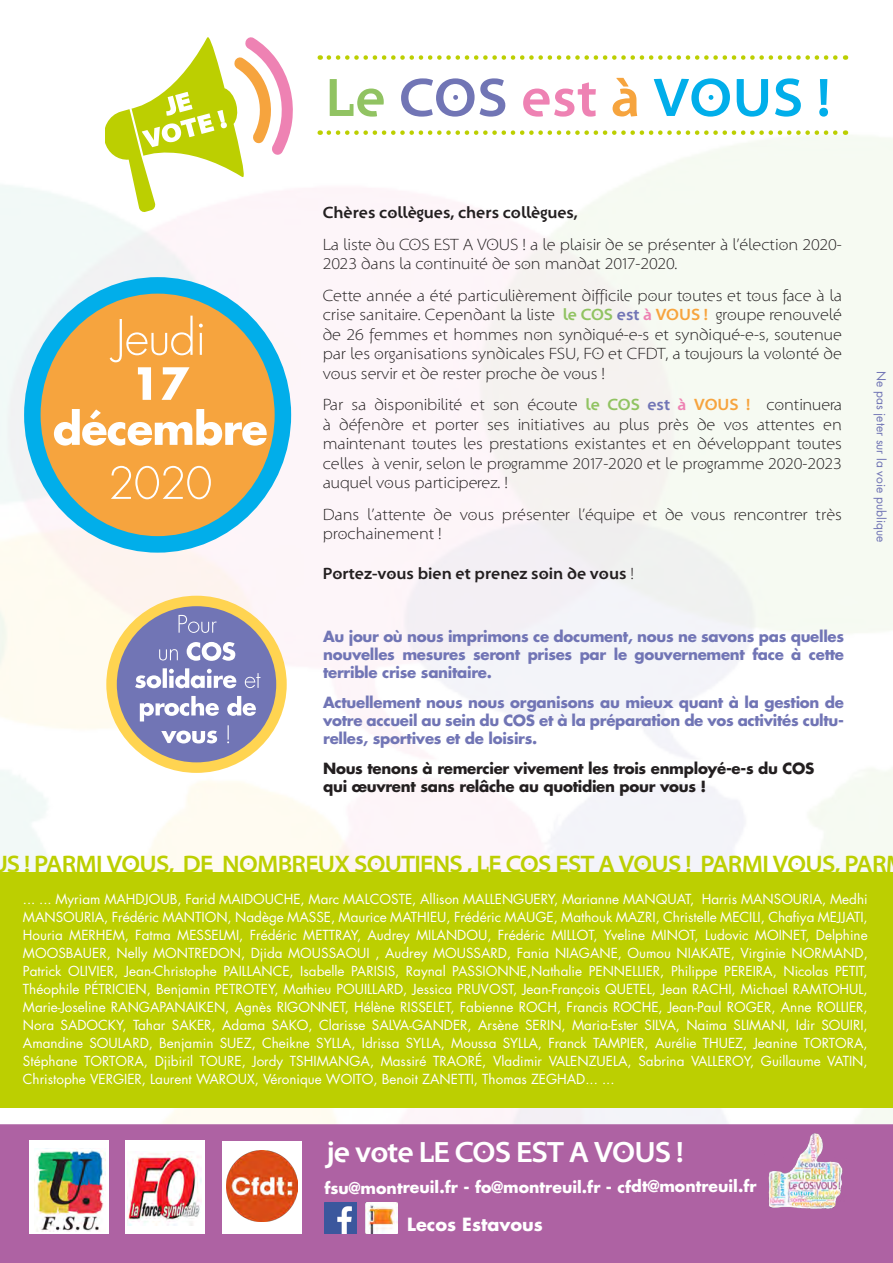
<style>
.page{position:relative;width:893px;height:1263px;background:#fff}
.page>*{position:absolute;margin:0;border:0;box-sizing:border-box;transform-origin:0 0}
.t1{font:700 54.75px "Santana";letter-spacing:.01em;color:#01aeea}
.t2{font:700 29.55px "Santana";letter-spacing:-.03em;color:#fff}
.t3{font:700 24px "Santana";letter-spacing:-.03em;color:#bccf01}
.t4{font:700 17.7px "Futura Std";color:#fff}
.t5{font:16.5px/19.5px "Santana";color:#231f20}
.t6{font:700 16.5px "Santana";color:#231f20}
.t7{font:700 15.75px "Futura Std";letter-spacing:-.005em;color:#fff}
.t8{font:700 15px/18px "Futura Std";letter-spacing:-.02em;color:#7175b5;text-align:justify}
.t9{font:700 15px "Futura Std";letter-spacing:-.02em;color:#231f20}
.t10{font:13.5px/18px "Futura Std";color:#fff;text-align:justify}
.t11{font:12px "Futura Std";color:#7175b5}
.s1{color:#91c362}
.s2{color:#7175b5}
.s3{color:#ee82b3}
.s4{color:#f6a43e}
.s5{font-weight:700;color:#91c362}
.s6{font-weight:700;color:#7175b5}
.s7{font-weight:700;color:#ee82b3}
.s8{font-weight:700;color:#f6a43e}
.s9{font-weight:400}
</style>
<div class="page">
<img style="left:0;top:55px;width:893px;height:1069px">
<div style="left:0;top:1124px;width:893px;height:139px;background:#ae62a3"></div>
<img style="left:324px;top:1202px;width:33px;height:31px">
<img style="left:365px;top:1202px;width:33px;height:31px">
<svg style="left:112px;top:601px;width:169px;height:167px;background:#8783a5"></svg>
<div style="left:106px;top:596px;width:181px;height:177px;border:10px solid #ffd451;border-radius:50%"></div>
<svg style="left:32px;top:285px;width:251px;height:259px;background:#d2a557"></svg>
<div style="left:24px;top:277px;width:267px;height:276px;border:16px solid #01aeea;border-radius:50%"></div>
<svg style="left:329px;top:130px;width:517px;height:5px"></svg>
<svg style="left:329px;top:55px;width:517px;height:5px"></svg>
<svg style="left:111px;top:466px;width:100px;height:33px;background:#f7b563"></svg>
<svg style="left:54px;top:409px;width:213px;height:37px"></svg>
<svg style="left:110px;top:316px;width:93px;height:84px;background:#f7b35f"></svg>
<div style="left:30px;top:1140px;width:79px;height:93px;background:#fff"></div>
<img style="left:36px;top:1148px;width:69px;height:84px">
<div style="left:125px;top:1140px;width:80px;height:93px;background:#fff"></div>
<img style="left:128px;top:1153px;width:74px;height:72px">
<div style="left:223px;top:1141px;width:79px;height:92px;background:#fff"></div>
<img style="left:227px;top:1150px;width:71px;height:71px">
<img style="left:764px;top:1130px;width:83px;height:81px">
<div style="left:0;top:872px;width:893px;height:235px;background:#bccf01"></div>
<svg style="left:140px;top:696px;width:116px;height:47px"></svg>
<svg style="left:135px;top:668px;width:125px;height:20px"></svg>
<svg style="left:159px;top:642px;width:76px;height:19px"></svg>
<svg style="left:179px;top:615px;width:38px;height:18px"></svg>
<svg style="left:105px;top:37px;width:189px;height:176px"></svg>
<p class="t1" style="left:326px;top:65px;width:506px"><span class="s1">Le</span> <span class="s2">COS</span> <span class="s3">est</span> <span class="s4">à</span> VOUS !</p>
<p class="t6" style="left:323px;top:203px;width:257px">Chères collègues, chers collègues,</p>
<p class="t5" style="left:323px;top:236px;width:521px">La liste du COS EST A VOUS ! a le plaisir de se présenter à l’élection 2020-<br>2023 dans la continuité de son mandat 2017-2020.</p>
<p class="t5" style="left:323px;top:287px;width:521px;text-align:justify">Cette année a été particulièrement difficile pour toutes et tous face à la crise sanitaire. Cependant la liste <span class="s5">le COS</span> <span class="s6">est</span> <span class="s7">à</span> <span class="s8">VOUS !</span> groupe renouvelé de 26 femmes et hommes non syndiqué-e-s et syndiqué-e-s, soutenue par les organisations syndicales FSU, FO et CFDT, a toujours la volonté de vous servir et de rester proche de vous !</p>
<p class="t5" style="left:323px;top:396px;width:521px;text-align:justify">Par sa disponibilité et son écoute <span class="s5">le COS</span> <span class="s6">est</span> <span class="s7">à</span> <span class="s8">VOUS !</span> continuera à défendre et porter ses initiatives au plus près de vos attentes en maintenant toutes les prestations existantes et en développant toutes celles à venir, selon le programme 2017-2020 et le programme 2020-2023 auquel vous participerez. !</p>
<p class="t5" style="left:323px;top:506px;width:521px">Dans l’attente de vous présenter l’équipe et de vous rencontrer très prochainement !</p>
<p class="t6" style="left:323px;top:564px;width:313px">Portez-vous bien et prenez soin de vous <span class="s9">!</span></p>
<p class="t8" style="left:323px;top:627px;width:522px">Au jour où nous imprimons ce document, nous ne savons pas quelles nouvelles mesures seront prises par le gouvernement face à cette terrible crise sanitaire.</p>
<p class="t8" style="left:323px;top:693px;width:522px">Actuellement nous nous organisons au mieux quant à la gestion de votre accueil au sein du COS et à la préparation de vos activités cultu&shy;relles, sportives et de loisirs.</p>
<p class="t9" style="left:323px;top:758px;width:493px">Nous tenons à remercier vivement les trois enmployé-e-s du COS</p>
<p class="t9" style="left:323px;top:776px;width:385px">qui œuvrent sans relâche au quotidien pour vous !</p>
<p class="t11" style="left:889px;top:371px;width:172px;rotate:90deg">Ne pas jeter sur la voie publique</p>
<p class="t3" style="left:7px;top:850px;width:881px">S ! PARMI VOUS, DE NOMBREUX SOUTIENS , LE COS EST A VOUS ! PARMI VOUS, PAR</p>
<p class="t10" style="left:23px;top:890px;width:846px">... ... Myriam MAHDJOUB, Farid MAIDOUCHE, Marc MALCOSTE, Allison MALLENGUERY, Marianne MANQUAT, Harris MANSOURIA, Medhi MANSOURIA, Frédéric MANTION, Nadège MASSE, Maurice MATHIEU, Frédéric MAUGE, Mathouk MAZRI, Christelle MECILI, Chafiya MEJJATI, Houria MERHEM, Fatma MESSELMI, Frédéric METTRAY, Audrey MILANDOU, Frédéric MILLOT, Yveline MINOT, Ludovic MOINET, Delphine MOOSBAUER, Nelly MONTREDON, Djida MOUSSAOUI , Audrey MOUSSARD, Fania NIAGANE, Oumou NIAKATE, Virginie NORMAND, Patrick OLIVIER, Jean-Christophe PAILLANCE, Isabelle PARISIS, Raynal PASSIONNE,Nathalie PENNELLIER, Philippe PEREIRA, Nicolas PETIT, Théophile PÉTRICIEN, Benjamin PETROTEY, Mathieu POUILLARD, Jessica PRUVOST, Jean-François QUETEL, Jean RACHI, Michael RAMTOHUL, Marie-Joseline RANGAPANAIKEN, Agnès RIGONNET, Hélène RISSELET, Fabienne ROCH, Francis ROCHE, Jean-Paul ROGER, Anne ROLLIER, Nora SADOCKY, Tahar SAKER, Adama SAKO, Clarisse SALVA-GANDER, Arsène SERIN, Maria-Ester SILVA, Naima SLIMANI, Idir SOUIRI, Amandine SOULARD, Benjamin SUEZ, Cheikne SYLLA, Idrissa SYLLA, Moussa SYLLA, Franck TAMPIER, Aurélie THUEZ, Jeanine TORTORA, Stéphane TORTORA, Djibiril TOURE, Jordy TSHIMANGA, Massiré TRAORÉ, Vladimir VALENZUELA, Sabrina VALLEROY, Guillaume VATIN, Christophe VERGIER, Laurent WAROUX, Véronique WOITO, Benoit ZANETTI, Thomas ZEGHAD... ...</p>
<p class="t2" style="left:326px;top:1134px;width:359px">je vote LE COS EST A VOUS !</p>
<p class="t7" style="left:324px;top:1176px;width:434px">fsu@montreuil.fr - fo@montreuil.fr - cfdt@montreuil.fr</p>
<p class="t4" style="left:407px;top:1213px;width:137px">Lecos Estavous</p>
</div>
